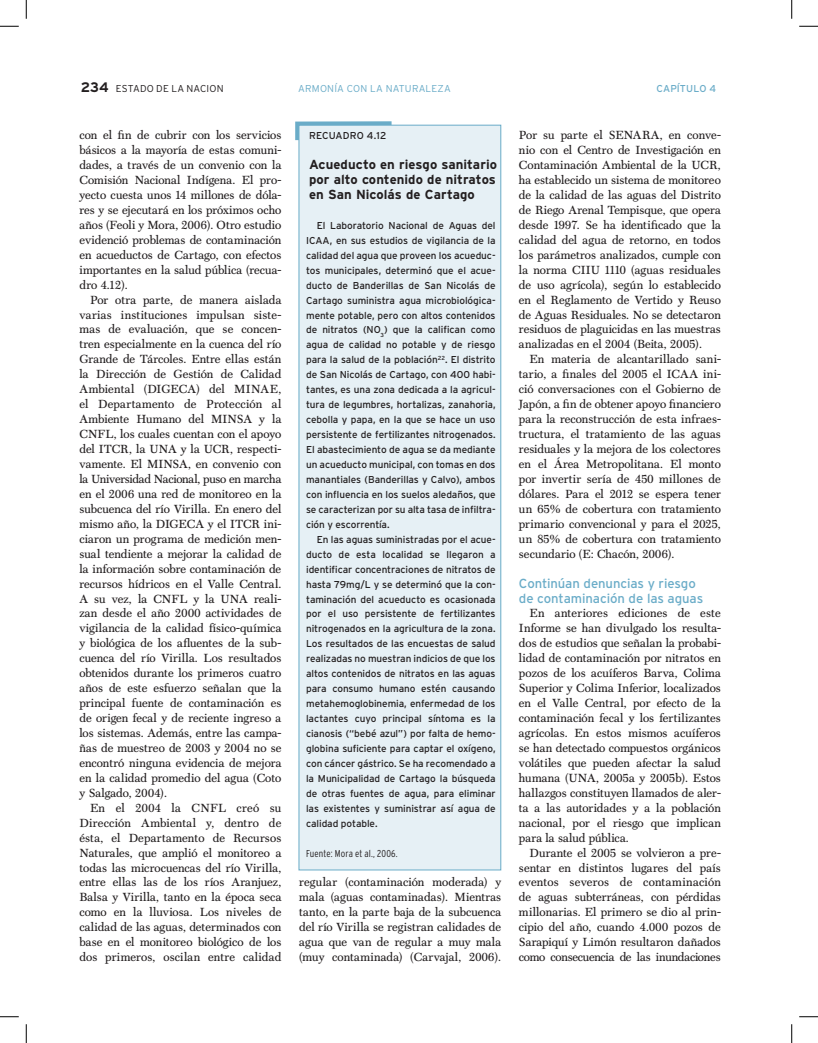
<style>
.page{position:relative;width:818px;height:1043px;background:#fff}
.page>*{position:absolute;margin:0;border:0;box-sizing:border-box;transform-origin:0 0}
.t1{font:700 13.12px/15px "Interstate";color:#231f20;text-align:justify}
.t2{font:13.12px/14.9px "Interstate";letter-spacing:-.01em;color:#6aacc8}
.t3{font:11.88px/14.9px "Scotch Text";letter-spacing:.005em;color:#231f20;text-align:justify}
.t4{font:10px/14.9px "Interstate";letter-spacing:-.01em;color:#231f20;text-align:justify}
.t5{font:300 10px "Interstate";letter-spacing:.02em;color:#6aacc8}
.t6{font:300 condensed 10px "Interstate";letter-spacing:.01em;color:#231f20}
.t7{font:300 10px "Interstate";letter-spacing:.015em;color:#231f20}
.t8{font:10px "Interstate";letter-spacing:.01em;color:#231f20}
.t9{font:10px "Interstate";letter-spacing:.01em;color:#6aacc8}
.s1{font-weight:700;font-size:13.75px}
</style>
<div class="page">
<div style="left:299px;top:125px;width:202px;height:745px;background:#e6f0f5"></div>
<div style="left:298px;top:125px;width:203px;height:745px;border:1px solid #6aacc8"></div>
<svg style="left:295px;top:121px;width:100px;height:23px"></svg>
<svg style="left:0;top:25px;width:19px;height:2px"></svg>
<svg style="left:799px;top:25px;width:19px;height:2px"></svg>
<svg style="left:0;top:1016px;width:19px;height:1px"></svg>
<svg style="left:799px;top:1016px;width:19px;height:1px"></svg>
<svg style="left:25px;top:0;width:2px;height:19px"></svg>
<svg style="left:25px;top:1024px;width:2px;height:18px"></svg>
<svg style="left:791px;top:0;width:1px;height:19px"></svg>
<svg style="left:791px;top:1024px;width:1px;height:18px"></svg>
<p class="t7" style="left:81px;top:83px;width:144px"><span class="s1">234</span> ESTADO DE LA NACION</p>
<p class="t5" style="left:298px;top:83px;width:154px">ARMONÍA CON LA NATURALEZA</p>
<p class="t9" style="left:656px;top:83px;width:61px">CAPÍTULO 4</p>
<p class="t3" style="left:79px;top:128px;width:203px">con el fin de cubrir con los servicios básicos a la mayoría de estas comuni&shy;dades, a través de un convenio con la Comisión Nacional Indígena. El pro&shy;yecto cuesta unos 14 millones de dóla&shy;res y se ejecutará en los próximos ocho años (Feoli y Mora, 2006). Otro estudio evidenció problemas de contaminación en acueductos de Cartago, con efectos importantes en la salud pública (recua&shy;dro 4.12).</p>
<p class="t3" style="left:79px;top:292px;width:203px;text-indent:11px">Por otra parte, de manera aislada varias instituciones impulsan siste&shy;mas de evaluación, que se concen&shy;tren especialmente en la cuenca del río Grande de Tárcoles. Entre ellas están la Dirección de Gestión de Calidad Ambiental (DIGECA) del MINAE, el Departamento de Protección al Ambiente Humano del MINSA y la CNFL, los cuales cuentan con el apoyo del ITCR, la UNA y la UCR, respecti&shy;vamente. El MINSA, en convenio con la Universidad Nacional, puso en marcha en el 2006 una red de monitoreo en la subcuenca del río Virilla. En enero del mismo año, la DIGECA y el ITCR ini&shy;ciaron un programa de medición men&shy;sual tendiente a mejorar la calidad de la información sobre contaminación de recursos hídricos en el Valle Central.<br>A su vez, la CNFL y la UNA reali&shy;zan desde el año 2000 actividades de vigilancia de la calidad físico-química y biológica de los afluentes de la sub&shy;cuenca del río Virilla. Los resultados obtenidos durante los primeros cuatro años de este esfuerzo señalan que la principal fuente de contaminación es de origen fecal y de reciente ingreso a los sistemas. Además, entre las campa&shy;ñas de muestreo de 2003 y 2004 no se encontró ninguna evidencia de mejora en la calidad promedio del agua (Coto y Salgado, 2004).</p>
<p class="t3" style="left:79px;top:800px;width:203px;text-indent:11px">En el 2004 la CNFL creó su Dirección Ambiental y, dentro de ésta, el Departamento de Recursos Naturales, que amplió el monitoreo a todas las microcuencas del río Virilla, entre ellas las de los ríos Aranjuez, Balsa y Virilla, tanto en la época seca como en la lluviosa. Los niveles de calidad de las aguas, determinados con base en el monitoreo biológico de los dos primeros, oscilan entre calidad</p>
<p class="t3" style="left:519px;top:128px;width:203px">Por su parte el SENARA, en conve&shy;nio con el Centro de Investigación en Contaminación Ambiental de la UCR, ha establecido un sistema de monitoreo de la calidad de las aguas del Distrito de Riego Arenal Tempisque, que opera desde 1997. Se ha identificado que la calidad del agua de retorno, en todos los parámetros analizados, cumple con la norma CIIU 1110 (aguas residuales de uso agrícola), según lo establecido en el Reglamento de Vertido y Reuso de Aguas Residuales. No se detectaron residuos de plaguicidas en las muestras analizadas en el 2004 (Beita, 2005).</p>
<p class="t3" style="left:519px;top:352px;width:203px;text-indent:11px">En materia de alcantarillado sani&shy;tario, a finales del 2005 el ICAA ini&shy;ció conversaciones con el Gobierno de Japón, a fin de obtener apoyo financiero para la reconstrucción de esta infraes&shy;tructura, el tratamiento de las aguas residuales y la mejora de los colectores en el Área Metropolitana. El monto por invertir sería de 450 millones de dólares. Para el 2012 se espera tener un 65% de cobertura con tratamiento primario convencional y para el 2025, un 85% de cobertura con tratamiento secundario (E: Chacón, 2006).</p>
<p class="t2" style="left:519px;top:575px;width:186px">Continúan denuncias y riesgo de contaminación de las aguas</p>
<p class="t3" style="left:519px;top:606px;width:203px;text-indent:11px">En anteriores ediciones de este Informe se han divulgado los resulta&shy;dos de estudios que señalan la probabi&shy;lidad de contaminación por nitratos en pozos de los acuíferos Barva, Colima Superior y Colima Inferior, localizados en el Valle Central, por efecto de la contaminación fecal y los fertilizantes agrícolas. En estos mismos acuíferos se han detectado compuestos orgánicos volátiles que pueden afectar la salud humana (UNA, 2005a y 2005b). Estos hallazgos constituyen llamados de aler&shy;ta a las autoridades y a la población nacional, por el riesgo que implican para la salud pública.</p>
<p class="t3" style="left:519px;top:845px;width:203px;text-indent:11px">Durante el 2005 se volvieron a pre&shy;sentar en distintos lugares del país eventos severos de contaminación de aguas subterráneas, con pérdidas millonarias. El primero se dio al prin&shy;cipio del año, cuando 4.000 pozos de Sarapiquí y Limón resultaron dañados como consecuencia de las inundaciones</p>
<p class="t8" style="left:309px;top:130px;width:79px">RECUADRO 4.12</p>
<p class="t1" style="left:309px;top:157px;width:189px">Acueducto en riesgo sanitario por alto contenido de nitratos en San Nicolás de Cartago</p>
<p class="t4" style="left:306px;top:218px;width:191px;text-indent:11px">El Laboratorio Nacional de Aguas del ICAA, en sus estudios de vigilancia de la calidad del agua que proveen los acueduc&shy;tos municipales, determinó que el acue&shy;ducto de Banderillas de San Nicolás de Cartago suministra agua microbiológica&shy;mente potable, pero con altos contenidos de nitratos (NO<sub>3</sub>) que la califican como agua de calidad no potable y de riesgo para la salud de la población<sup>22</sup>. El distrito de San Nicolás de Cartago, con 400 habi&shy;tantes, es una zona dedicada a la agricul&shy;tura de legumbres, hortalizas, zanahoria, cebolla y papa, en la que se hace un uso persistente de fertilizantes nitrogenados.<br>El abastecimiento de agua se da mediante un acueducto municipal, con tomas en dos manantiales (Banderillas y Calvo), ambos con influencia en los suelos aledaños, que se caracterizan por su alta tasa de infiltra&shy;ción y escorrentía.</p>
<p class="t4" style="left:306px;top:531px;width:191px;text-indent:11px">En las aguas suministradas por el acue&shy;ducto de esta localidad se llegaron a identificar concentraciones de nitratos de hasta 79mg/L y se determinó que la con&shy;taminación del acueducto es ocasionada por el uso persistente de fertilizantes nitrogenados en la agricultura de la zona.<br>Los resultados de las encuestas de salud realizadas no muestran indicios de que los altos contenidos de nitratos en las aguas para consumo humano estén causando metahemoglobinemia, enfermedad de los lactantes cuyo principal síntoma es la cianosis (“bebé azul”) por falta de hemo&shy;globina suficiente para captar el oxígeno, con cáncer gástrico. Se ha recomendado a la Municipalidad de Cartago la búsqueda de otras fuentes de agua, para eliminar las existentes y suministrar así agua de calidad potable.</p>
<p class="t6" style="left:306px;top:847px;width:93px">Fuente: Mora et al., 2006.</p>
<p class="t3" style="left:299px;top:875px;width:203px">regular (contaminación moderada) y mala (aguas contaminadas). Mientras tanto, en la parte baja de la subcuenca del río Virilla se registran calidades de agua que van de regular a muy mala (muy contaminada) (Carvajal, 2006).</p>
</div>
